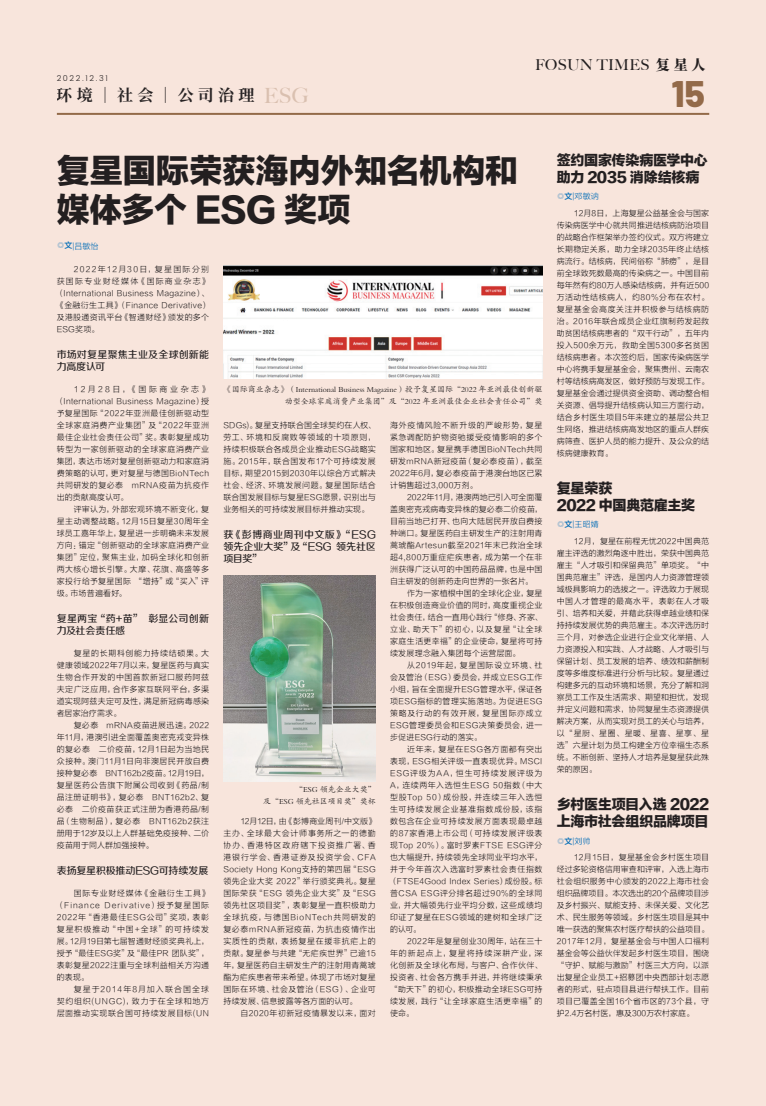
<style>
.page{position:relative;width:766px;height:1106px;background:#fff}
.page>*{position:absolute;margin:0;border:0;box-sizing:border-box;transform-origin:0 0}
.t1{font:800 36.9px "Barlow";color:#936a49}
.t2{font:33px/39.6px "FZLTTHK GBK1 0";letter-spacing:-.005em;color:#231f20}
.t3{font:700 16px "Source Han Serif CN";letter-spacing:.26em;color:#231f20}
.t4{font:500 15px "Big Caslon";letter-spacing:.02em;color:#231f20}
.t5{font:14px/16.8px "FZLTTHK GBK1 0";letter-spacing:-.02em;color:#231f20}
.t6{font:10px/12px "FZZZHUNHJW GB1 0";letter-spacing:.005em;color:#231f20}
.t7{font:8px/12px "FZLTXHK";letter-spacing:.03em;color:#231f20;text-align:justify}
.t8{font:8px/12px "FZKTK GBK1 0";color:#231f20;text-align:right}
.t9{font:8px "FZLTXHK";letter-spacing:.015em;color:#006cb7}
.t10{font:8px "FZLTXHK";letter-spacing:.05em;color:#231f20}
.t11{font:300 8px "Poppins";letter-spacing:.2em;color:#231f20}
.s1{font-family:"Big Caslon";font-weight:500;font-size:21px;color:#936a49}
.s2{font-family:"Source Han Serif CN";font-weight:800;font-size:14px}
.s3{font-family:"FZLTZHK GBK1 0"}
</style>
<div class="page">
<div style="left:0;top:0;width:765px;height:1106px;background:#f8e5dc"></div>
<hr style="left:57px;top:113px;width:652px;height:2px;background:#936a49">
<img style="left:223px;top:575px;width:153px;height:206px">
<img style="left:223px;top:265px;width:319px;height:114px">
<p class="t11" style="left:57px;top:72px;width:52px">2022.12.31</p>
<h3 class="t3" style="left:57px;top:86px;width:254px">环境｜社会｜公司治理 <span class="s1">ESG</span></h3>
<h3 class="t4" style="left:535px;top:52px;width:172px">FOSUN TIMES <span class="s2">复星人</span></h3>
<h1 class="t1" style="left:671px;top:66px;width:35px">15</h1>
<h2 class="t2" style="left:57px;top:153px;width:463px">复星国际荣获海内外知名机构和媒体多个 ESG 奖项</h2>
<p class="t9" style="left:57px;top:241px;width:43px"><span class="s3">◎文</span>|吕敏怡</p>
<p class="t7" style="left:57px;top:263px;width:154px;text-indent:17px">2022年12月30日，复星国际分别获国际专业财经媒体《国际商业杂志》（International Business Magazine）、《金融衍生工具》（Finance Derivative）及港股通资讯平台《智通财经》颁发的多个ESG奖项。</p>
<p class="t6" style="left:57px;top:349px;width:154px">市场对复星聚焦主业及全球创新能力高度认可</p>
<p class="t7" style="left:57px;top:383px;width:154px;text-indent:17px">12月28日，《国际商业杂志》（International Business Magazine）授予复星国际“2022年亚洲最佳创新驱动型全球家庭消费产业集团”及“2022年亚洲最佳企业社会责任公司”奖。表彰复星成功转型为一家创新驱动的全球家庭消费产业集团，表达市场对复星创新驱动力和家庭消费策略的认可，更对复星与德国BioNTech共同研发的复必泰®mRNA疫苗为抗疫作出的贡献高度认可。</p>
<p class="t7" style="left:57px;top:503px;width:154px;text-indent:17px">评审认为，外部宏观环境不断变化，复星主动调整战略。12月15日复星30周年全球员工嘉年华上，复星进一步明确未来发展方向：锚定“创新驱动的全球家庭消费产业集团”定位，聚焦主业，加码全球化和创新两大核心增长引擎。大摩、花旗、高盛等多家投行给予复星国际 “增持”或“买入”评级。市场普遍看好。</p>
<p class="t6" style="left:57px;top:613px;width:154px">复星两宝“药+苗” 彰显公司创新力及社会责任感</p>
<p class="t7" style="left:57px;top:647px;width:154px;text-indent:17px">复星的长期科创能力持续结硕果。大健康领域2022年7月以来，复星医药与真实生物合作开发的中国首款新冠口服药阿兹夫定广泛应用，合作多家互联网平台，多渠道实现阿兹夫定可及性，满足新冠病毒感染者居家治疗需求。</p>
<p class="t7" style="left:57px;top:719px;width:154px;text-indent:17px">复必泰®mRNA疫苗进展迅速。2022年11月，港澳引进全面覆盖奥密克戎变异株的复必泰®二价疫苗，12月1日起为当地民众接种。澳门11月1日向非澳居民开放自费接种复必泰®BNT162b2疫苗。12月19日，复星医药公告旗下附属公司收到《药品/制品注册证明书》，复必泰®BNT162b2、复必泰®二价疫苗获正式注册为香港药品/制品（生物制品），复必泰®BNT162b2获注册用于12岁及以上人群基础免疫接种、二价疫苗用于同人群加强接种。</p>
<p class="t6" style="left:57px;top:865px;width:153px">表扬复星积极推动ESG可持续发展</p>
<p class="t7" style="left:57px;top:887px;width:154px;text-indent:17px">国际专业财经媒体《金融衍生工具》（Finance Derivative）授予复星国际2022年“香港最佳ESG公司”奖项，表彰复星积极推动“中国+全球”的可持续发展。12月19日第七届智通财经颁奖典礼上，授予“最佳ESG奖”及“最佳PR 团队奖”，表彰复星2022注重与全球利益相关方沟通的表现。</p>
<p class="t7" style="left:57px;top:983px;width:154px;text-indent:17px">复星于2014年8月加入联合国全球契约组织(UNGC)，致力于在全球和地方层面推动实现联合国可持续发展目标(UN</p>
<p class="t8" style="left:224px;top:383px;width:320px">《国际商业杂志》（International Business Magazine）授予复星国际“2022 年亚洲最佳创新驱动型全球家庭消费产业集团”及“2022 年亚洲最佳企业社会责任公司”奖</p>
<p class="t7" style="left:223px;top:419px;width:154px">SDGs)。复星支持联合国全球契约在人权、劳工、环境和反腐败等领域的十项原则，持续积极联合各成员企业推动ESG战略实施。2015年，联合国发布17个可持续发展目标，期望2015到2030年以综合方式解决社会、经济、环境发展问题。复星国际结合联合国发展目标与复星ESG愿景，识别出与业务相关的可持续发展目标并推动实现。</p>
<p class="t6" style="left:223px;top:529px;width:154px;text-align:justify">获《彭博商业周刊中文版》“ESG领先企业大奖”及“ESG 领先社区项目奖”</p>
<p class="t8" style="left:263px;top:783px;width:114px">“ESG 领先企业大奖”及“ESG 领先社区项目奖”奖杯</p>
<p class="t7" style="left:223px;top:815px;width:154px;text-indent:17px">12月12日，由《彭博商业周刊/中文版》主办、全球最大会计师事务所之一的德勤协办、香港特区政府辖下投资推广署、香港银行学会、香港证券及投资学会、CFA Society Hong Kong支持的第四届“ESG领先企业大奖 2022”举行颁奖典礼。复星国际荣获“ESG 领先企业大奖”及“ESG领先社区项目奖”，表彰复星一直积极助力全球抗疫，与德国BioNTech共同研发的复必泰mRNA新冠疫苗，为抗击疫情作出实质性的贡献，表扬复星在援非抗疟上的贡献。复星参与共建“无疟疾世界”已逾15年，复星医药自主研发生产的注射用青蒿琥酯为疟疾患者带来希望。体现了市场对复星国际在环境、社会及管治（ESG）、企业可持续发展、信息披露等各方面的认可。</p>
<p class="t10" style="left:240px;top:1009px;width:137px">自2020年初新冠疫情暴发以来，面对</p>
<p class="t7" style="left:390px;top:419px;width:154px">海外疫情风险不断升级的严峻形势，复星紧急调配防护物资驰援受疫情影响的多个国家和地区。复星携手德国BioNTech共同研发mRNA新冠疫苗（复必泰疫苗），截至2022年6月，复必泰疫苗于港澳台地区已累计销售超过3,000万剂。</p>
<p class="t7" style="left:390px;top:491px;width:154px;text-indent:17px">2022年11月，港澳两地已引入可全面覆盖奥密克戎病毒变异株的复必泰二价疫苗，目前当地已打开、也向大陆居民开放自费接种端口。复星医药自主研发生产的注射用青蒿琥酯Artesun截至2021年末已救治全球超4,800万重症疟疾患者，成为第一个在非洲获得广泛认可的中国药品品牌，也是中国自主研发的创新药走向世界的一张名片。</p>
<p class="t7" style="left:390px;top:587px;width:154px;text-indent:17px">作为一家植根中国的全球化企业，复星在积极创造商业价值的同时，高度重视企业社会责任，结合一直用心践行“修身、齐家、立业、助天下”的初心，以及复星“让全球家庭生活更幸福”的企业使命，复星将可持续发展理念融入集团每个运营层面。</p>
<p class="t7" style="left:390px;top:659px;width:154px;text-indent:17px">从2019年起，复星国际设立环境、社会及管治（ESG）委员会，并成立ESG工作小组，旨在全面提升ESG管理水平，保证各项ESG指标的管理实施落地。为促进ESG策略及行动的有效开展，复星国际亦成立ESG管理委员会和ESG决策委员会，进一步促进ESG行动的落实。</p>
<p class="t7" style="left:390px;top:743px;width:154px;text-indent:17px">近年来，复星在ESG各方面都有突出表现，ESG相关评级一直表现优异。MSCI ESG评级为AA，恒生可持续发展评级为A，连续两年入选恒生ESG 50指数（中大型股Top 50）成份股，并连续三年入选恒生可持续发展企业基准指数成份股，该指数包含在企业可持续发展方面表现最卓越的87家香港上市公司（可持续发展评级表现Top 20%）。富时罗素FTSE ESG评分也大幅提升，持续领先全球同业平均水平，并于今年首次入选富时罗素社会责任指数（FTSE4Good Index Series）成份股。标普CSA ESG评分排名超过90%的全球同业，并大幅领先行业平均分数，这些成绩均印证了复星在ESG领域的建树和全球广泛的认可。</p>
<p class="t7" style="left:390px;top:935px;width:154px;text-indent:17px">2022年是复星创业30周年，站在三十年的新起点上，复星将持续深耕产业，深化创新及全球化布局，与客户、合作伙伴、投资者、社会各方携手并进，并将继续秉承“助天下”的初心，积极推动全球ESG可持续发展，践行“让全球家庭生活更幸福”的使命。</p>
<h3 class="t5" style="left:556px;top:153px;width:153px">签约国家传染病医学中心助力 2035 消除结核病</h3>
<p class="t9" style="left:556px;top:192px;width:44px"><span class="s3">◎文</span>|邓敏讷</p>
<p class="t7" style="left:556px;top:207px;width:154px;text-indent:17px">12月8日，上海复星公益基金会与国家传染病医学中心就共同推进结核病防治项目的战略合作框架举办签约仪式。双方将建立长期稳定关系，助力全球2035年终止结核病流行。结核病，民间俗称“肺痨”，是目前全球致死数最高的传染病之一。中国目前每年然有约80万人感染结核病，并有近500万活动性结核病人，约80%分布在农村。复星基金会高度关注并积极参与结核病防治。2016年联合成员企业红旗制药发起救助贫困结核病患者的“双千行动”，五年内投入500余万元，救助全国5300多名贫困结核病患者。本次签约后，国家传染病医学中心将携手复星基金会，聚焦贵州、云南农村等结核病高发区，做好预防与发现工作。复星基金会通过提供资金资助、调动整合相关资源、倡导提升结核病认知三方面行动，结合乡村医生项目5年来建立的基层公共卫生网络，推进结核病高发地区的重点人群疾病筛查、医护人员的能力提升、及公众的结核病健康教育。</p>
<h3 class="t5" style="left:556px;top:481px;width:140px">复星荣获<br>2022 中国典范雇主奖</h3>
<p class="t9" style="left:556px;top:520px;width:44px"><span class="s3">◎文</span>|王昭婧</p>
<p class="t7" style="left:556px;top:535px;width:154px;text-indent:17px">12月，复星在前程无忧2022中国典范雇主评选的激烈角逐中胜出，荣获中国典范雇主“人才吸引和保留典范”单项奖。“中国典范雇主”评选，是国内人力资源管理领域极具影响力的选拔之一。评选致力于展现中国人才管理的最高水平，表彰在人才吸引、培养和关爱，并藉此获得卓越业绩和保持持续发展优势的典范雇主。本次评选历时三个月，对参选企业进行企业文化举措、人力资源投入和实践、人才战略、人才吸引与保留计划、员工发展的培养、绩效和薪酬制度等多维度标准进行分析与比较。复星通过构建多元的互动环境和场景，充分了解和洞察员工工作及生活需求、期望和担忧，发现并定义问题和需求，协同复星生态资源提供解决方案，从而实现对员工的关心与培养，以“星厨、星圈、星暖、星喜、星享、星选”六星计划为员工构建全方位幸福生态系统。不断创新、坚持人才培养是复星获此殊荣的原因。</p>
<h3 class="t5" style="left:556px;top:797px;width:154px">乡村医生项目入选 2022上海市社会组织品牌项目</h3>
<p class="t9" style="left:556px;top:836px;width:35px"><span class="s3">◎文</span>|刘帅</p>
<p class="t7" style="left:556px;top:851px;width:154px;text-indent:17px">12月15日，复星基金会乡村医生项目经过多轮资格信用审查和评审，入选上海市社会组织服务中心颁发的2022上海市社会组织品牌项目。本次选出的20个品牌项目涉及乡村振兴、赋能支持、未保关爱、文化艺术、民生服务等领域。乡村医生项目是其中唯一获选的聚焦农村医疗帮扶的公益项目。2017年12月，复星基金会与中国人口福利基金会等公益伙伴发起乡村医生项目，围绕“守护、赋能与激励”村医三大方向，以派出复星企业员工+招募团中央西部计划志愿者的形式，驻点项目县进行帮扶工作。目前项目已覆盖全国16个省市区的73个县，守护2.4万名村医，惠及300万农村家庭。</p>
</div>
